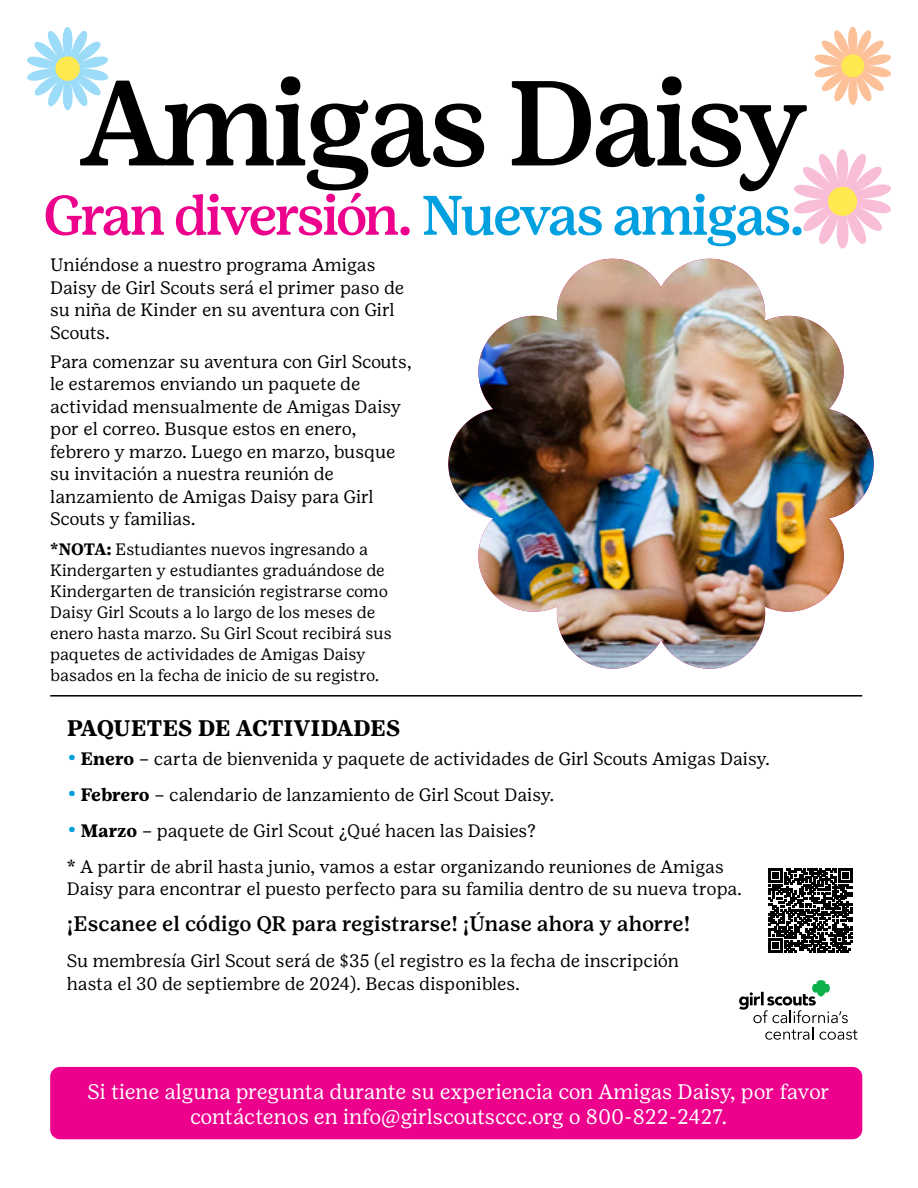
<style>
.page{position:relative;width:918px;height:1188px;background:#fff}
.page>*{position:absolute;margin:0;border:0;box-sizing:border-box;transform-origin:0 0}
.t1{font:500 120.45px "Girl Scout Text";letter-spacing:-.05em;color:#000}
.t2{font:500 55.5px "Girl Scout Text";letter-spacing:-.05em;color:#ec008c}
.t3{font:700 22.5px "Girl Scout Text";letter-spacing:-.01em;color:#000}
.t4{font:21px/25.5px "Girl Scout Text";letter-spacing:-.005em;color:#fff;text-align:center}
.t5{font:500 21px "Girl Scout Text";letter-spacing:-.005em;color:#000}
.t6{font:18px/22.5px "Girl Scout Text";color:#000}
.t7{font:16.5px/21px "Girl Scout Text";color:#000}
.s1{color:#009fdf}
.s2{font-weight:700}
.s3{font-size:27px;color:#009ddf}
</style>
<div class="page">
<svg style="left:27px;top:27px;width:82px;height:83px"></svg>
<div style="left:50px;top:1067px;width:812px;height:72px;background:#ec008c;border-radius:10px"></div>
<svg style="left:739px;top:980px;width:118px;height:60px"></svg>
<svg style="left:814px;top:26px;width:77px;height:79px"></svg>
<svg style="left:794px;top:149px;width:97px;height:100px"></svg>
<img style="left:448px;top:259px;width:426px;height:410px">
<hr style="left:50px;top:695px;width:812px;height:2px;background:#000">
<svg style="left:768px;top:868px;width:85px;height:85px"></svg>
<h1 class="t1" style="left:80px;top:54px;width:730px">Amigas Daisy</h1>
<h2 class="t2" style="left:43px;top:184px;width:764px">Gran diversión. <span class="s1">Nuevas amigas.</span></h2>
<p class="t6" style="left:50px;top:254px;width:355px">Uniéndose a nuestro programa Amigas<br>Daisy de Girl Scouts será el primer paso de su niña de Kinder en su aventura con Girl<br>Scouts.</p>
<p class="t6" style="left:50px;top:350px;width:363px">Para comenzar su aventura con Girl Scouts, le estaremos enviando un paquete de actividad mensualmente de Amigas Daisy por el correo. Busque estos en enero, febrero y marzo. Luego en marzo, busque su invitación a nuestra reunión de lanzamiento de Amigas Daisy para Girl Scouts y familias.</p>
<p class="t7" style="left:50px;top:538px;width:343px"><span class="s2">*NOTA:</span> Estudiantes nuevos ingresando a Kindergarten y estudiantes graduándose de Kindergarten de transición registrarse como Daisy Girl Scouts a lo largo de los meses de enero hasta marzo. Su Girl Scout recibirá sus paquetes de actividades de Amigas Daisy basados en la fecha de inicio de su registro.</p>
<p class="t3" style="left:67px;top:715px;width:335px">PAQUETES DE ACTIVIDADES</p>
<p class="t6" style="left:67px;top:748px;width:704px"><span class="s3">•</span> <span class="s2">Enero</span> – carta de bienvenida y paquete de actividades de Girl Scouts Amigas Daisy.</p>
<p class="t6" style="left:67px;top:784px;width:489px"><span class="s3">•</span> <span class="s2">Febrero</span> – calendario de lanzamiento de Girl Scout Daisy.</p>
<p class="t6" style="left:67px;top:813px;width:658px;line-height:36px"><span class="s3">•</span> <span class="s2">Marzo</span> – paquete de Girl Scout ¿Qué hacen las Daisies?<br>* A partir de abril hasta junio, vamos a estar organizando reuniones de Amigas</p>
<p class="t6" style="left:67px;top:878px;width:677px">Daisy para encontrar el puesto perfecto para su familia dentro de su nueva tropa.</p>
<p class="t5" style="left:67px;top:912px;width:625px">¡Escanee el código QR para registrarse! ¡Únase ahora y ahorre!</p>
<p class="t6" style="left:67px;top:950px;width:614px">Su membresía Girl Scout será de $35 (el registro es la fecha de inscripción hasta el 30 de septiembre de 2024). Becas disponibles.</p>
<p class="t4" style="left:88px;top:1079px;width:744px">Si tiene alguna pregunta durante su experiencia con Amigas Daisy, por favor contáctenos en info@girlscoutsccc.org o 800-822-2427.</p>
</div>
